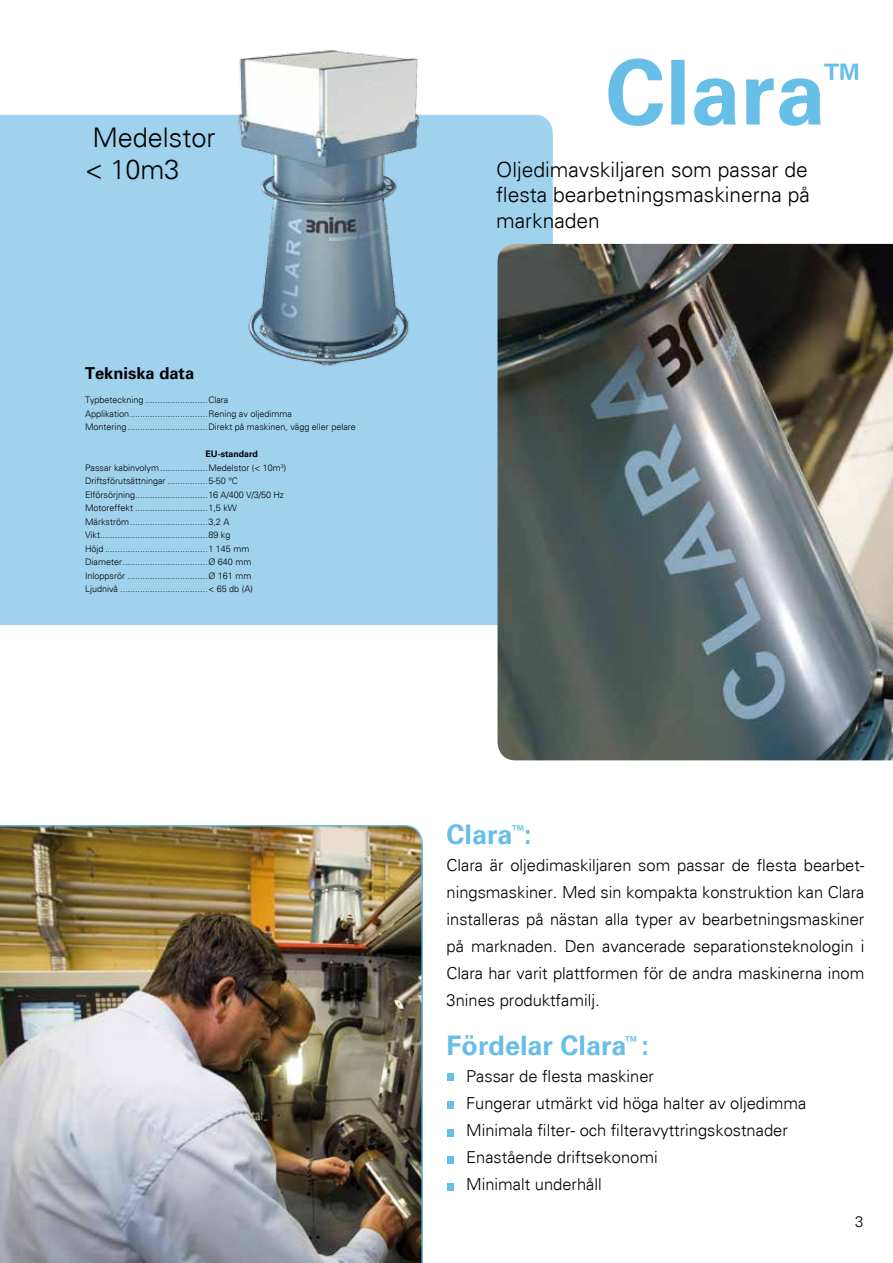
<style>
.page{position:relative;width:893px;height:1263px;background:#fff}
.page>*{position:absolute;margin:0;border:0;box-sizing:border-box;transform-origin:0 0}
.t1{font:700 90px "Univers";color:#67bee7}
.t2{font:700 27px "Univers";color:#67bee7}
.t3{font:300 27px/32.4px "Univers";color:#000}
.t4{font:300 21px/25.2px "Univers";color:#000;text-align:justify}
.t5{font:300 16.5px/27px "Univers";color:#000}
.t6{font:700 16.5px "Univers";color:#000}
.t7{font:700 15px "Univers";color:#67bee7}
.t8{font:300 15px "Univers";color:#000}
.t9{font:300 9px/13.5px "Univers";color:#000}
.s1{font-weight:700}
</style>
<div class="page">
<div style="left:0;top:115px;width:553px;height:510px;background:#a0d2ee"></div>
<img style="left:217px;top:50px;width:224px;height:322px">
<img style="left:497px;top:244px;width:396px;height:516px">
<img style="left:0;top:825px;width:423px;height:438px">
<div style="left:447px;top:1074px;width:6px;height:7px;background:#67bee7"></div>
<div style="left:447px;top:1101px;width:6px;height:7px;background:#67bee7"></div>
<div style="left:447px;top:1129px;width:6px;height:7px;background:#67bee7"></div>
<div style="left:447px;top:1156px;width:6px;height:7px;background:#67bee7"></div>
<div style="left:447px;top:1184px;width:6px;height:7px;background:#67bee7"></div>
<h2 class="t3" style="left:85px;top:121px;width:132px">Medelstor &lt; 10m3</h2>
<h3 class="t6" style="left:85px;top:363px;width:111px">Tekniska data</h3>
<p class="t9" style="left:85px;top:393px;width:272px">Typbeteckning .........................Clara<br>Applikation...............................Rening av oljedimma<br>Montering................................Direkt på maskinen, vägg eller pelare</p>
<p class="t9" style="left:85px;top:447px;width:203px;text-indent:121px"><span class="s1">EU-standard </span>Passar kabinvolym...................Medelstor (&lt; 10m<sup>3</sup>)<br>Driftsförutsättningar ................5-50 °C Elförsörjning.............................16 A/400 V/3/50 Hz Motoreffekt .............................1,5 kW Märkström...............................3,2 A Vikt...........................................89 kg<br>Höjd .........................................1 145 mm Diameter..................................Ø 640 mm Inloppsrör ................................Ø 161 mm Ljudnivå ...................................&lt; 65 db (A)</p>
<h1 class="t1" style="left:605px;top:39px;width:261px">Clara<sup>™</sup></h1>
<h3 class="t4" style="left:496px;top:157px;width:315px">Oljedimavskiljaren som passar de flesta bearbetningsmaskinerna på marknaden</h3>
<h2 class="t2" style="left:446px;top:819px;width:87px">Clara :</h2>
<p class="t5" style="left:446px;top:852px;width:419px;text-align:justify">Clara är oljedimaskiljaren som passar de flesta bearbet&shy;ningsmaskiner. Med sin kompakta konstruktion kan Clara installeras på nästan alla typer av bearbetningsmaskiner på marknaden. Den avancerade separationsteknologin i Clara har varit plattformen för de andra maskinerna inom 3nines produktfamilj.</p>
<h3 class="t7" style="left:511px;top:822px;width:16px">™</h3>
<h2 class="t2" style="left:446px;top:1029px;width:204px">Fördelar Clara :</h2>
<h3 class="t5" style="left:466px;top:1063px;width:342px">Passar de flesta maskiner<br>Fungerar utmärkt vid höga halter av oljedimma Minimala filter- och filteravyttringskostnader Enastående driftsekonomi<br>Minimalt underhåll</h3>
<h3 class="t7" style="left:624px;top:1033px;width:16px">™</h3>
<h3 class="t8" style="left:855px;top:1213px;width:10px">3</h3>
</div>
